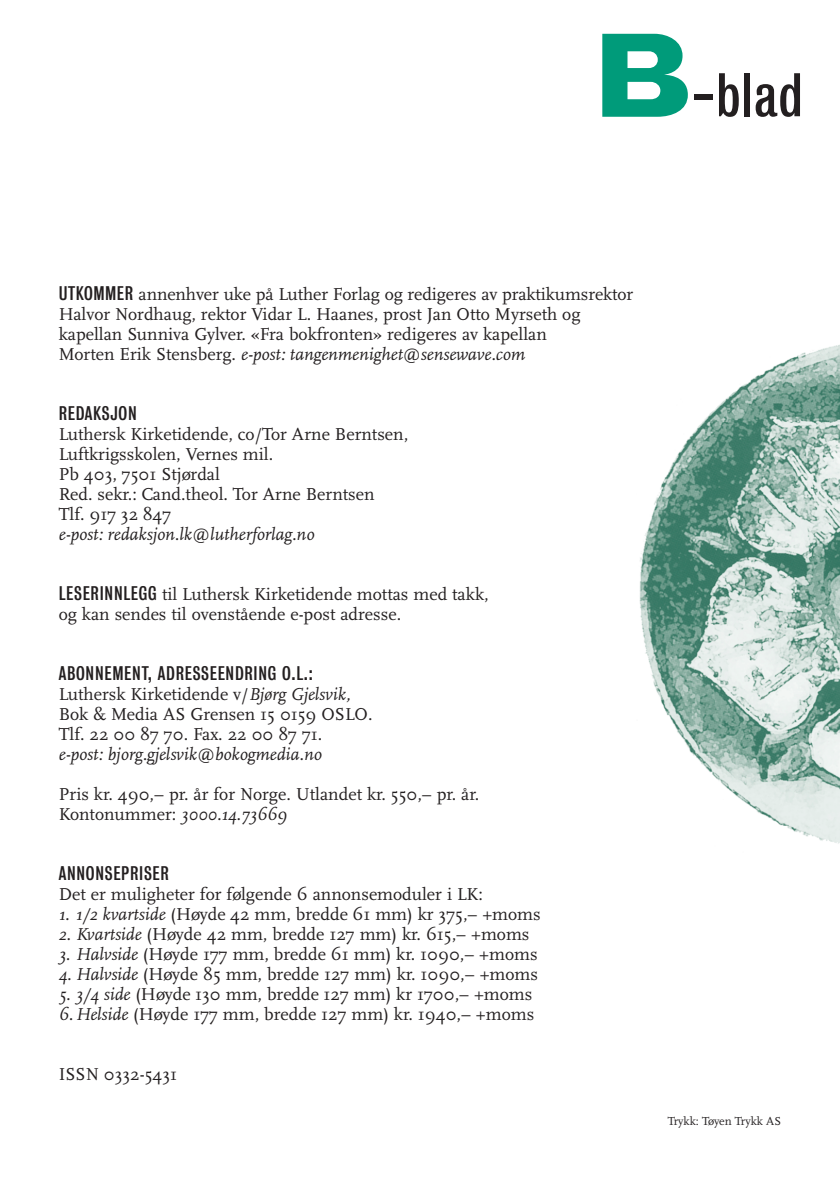
<style>
.page{position:relative;width:840px;height:1191px;background:#fff}
.page>*{position:absolute;margin:0;border:0;box-sizing:border-box;transform-origin:0 0}
.t1{font:108px "Bureau Grotesque Seven Nine";color:#009b7a}
.t2{font:56px "Bureau Grotesque Three Three";color:#231f20}
.t3{font:18px/20px "Scala";color:#231f20}
.t4{font:italic 18px "Scala";color:#231f20}
.t5{font:18px "Bureau Grotesque Three Three";letter-spacing:.04em;color:#231f20}
.t6{font:12px "Scala";color:#231f20}
.s1{font-family:"Bureau Grotesque Three Three"}
.s2{font-style:italic}
</style>
<div class="page">
<img style="left:639px;top:345px;width:200px;height:499px">
<h1 class="t1" style="left:592px;top:16px;width:102px">B</h1>
<h2 class="t2" style="left:691px;top:64px;width:112px">-blad</h2>
<p class="t3" style="left:59px;top:284px;width:575px"><span class="s1">UTKOMMER</span> annenhver uke på Luther Forlag og redigeres av praktikumsrektor Halvor Nordhaug, rektor Vidar L. Haanes, prost Jan Otto Myrseth og kapellan Sunniva Gylver. «Fra bokfronten» redigeres av kapellan<br>Morten Erik Stensberg. <span class="s2">e-post: tangenmenighet@sensewave.com</span></p>
<p class="t5" style="left:59px;top:403px;width:79px">REDAKSJON</p>
<p class="t3" style="left:59px;top:424px;width:351px">Luthersk Kirketidende, co/Tor Arne Berntsen,<br>Luftkrigsskolen, Vernes mil.<br>Pb 403, 7501 Stjørdal<br>Red. sekr.: Cand.theol. Tor Arne Berntsen<br>Tlf. 917 32 847</p>
<p class="t4" style="left:59px;top:523px;width:257px">e-post: redaksjon.lk@lutherforlag.no</p>
<p class="t3" style="left:59px;top:584px;width:431px"><span class="s1">LESERINNLEGG</span> til Luthersk Kirketidende mottas med takk, og kan sendes til ovenstående e-post adresse.</p>
<p class="t5" style="left:59px;top:663px;width:255px">ABONNEMENT, ADRESSEENDRING O.L.:</p>
<p class="t3" style="left:59px;top:684px;width:315px">Luthersk Kirketidende v/<span class="s2">Bjørg Gjelsvik,<br></span>Bok &amp; Media AS Grensen 15 0159 OSLO.<br>Tlf. 22 00 87 70. Fax. 22 00 87 71.</p>
<p class="t4" style="left:59px;top:743px;width:264px">e-post: bjorg.gjelsvik@bokogmedia.no</p>
<p class="t3" style="left:59px;top:784px;width:422px">Pris kr. 490,– pr. år for Norge. Utlandet kr. 550,– pr. år.<br>Kontonummer: <span class="s2">3000.14.73669</span></p>
<p class="t5" style="left:59px;top:863px;width:112px">ANNONSEPRISER</p>
<p class="t3" style="left:59px;top:884px;width:425px">Det er muligheter for følgende 6 annonsemoduler i LK:</p>
<p class="t3" style="left:59px;top:904px;width:483px"><span class="s2">1. 1/2 kvartside</span> (Høyde 42 mm, bredde 61 mm) kr 375,– +moms</p>
<p class="t3" style="left:59px;top:924px;width:472px"><span class="s2">2. Kvartside</span> (Høyde 42 mm, bredde 127 mm) kr. 615,– +moms</p>
<p class="t3" style="left:59px;top:944px;width:480px"><span class="s2">3. Halvside</span> (Høyde 177 mm, bredde 61 mm) kr. 1090,– +moms</p>
<p class="t3" style="left:59px;top:964px;width:480px"><span class="s2">4. Halvside</span> (Høyde 85 mm, bredde 127 mm) kr. 1090,– +moms</p>
<p class="t3" style="left:59px;top:984px;width:475px"><span class="s2">5. 3/4 side</span> (Høyde 130 mm, bredde 127 mm) kr 1700,– +moms</p>
<p class="t3" style="left:59px;top:1004px;width:477px"><span class="s2">6. Helside</span> (Høyde 177 mm, bredde 127 mm) kr. 1940,– +moms</p>
<p class="t3" style="left:59px;top:1064px;width:120px">ISSN 0332-5431</p>
<p class="t6" style="left:667px;top:1114px;width:115px">Trykk: Tøyen Trykk AS</p>
</div>
